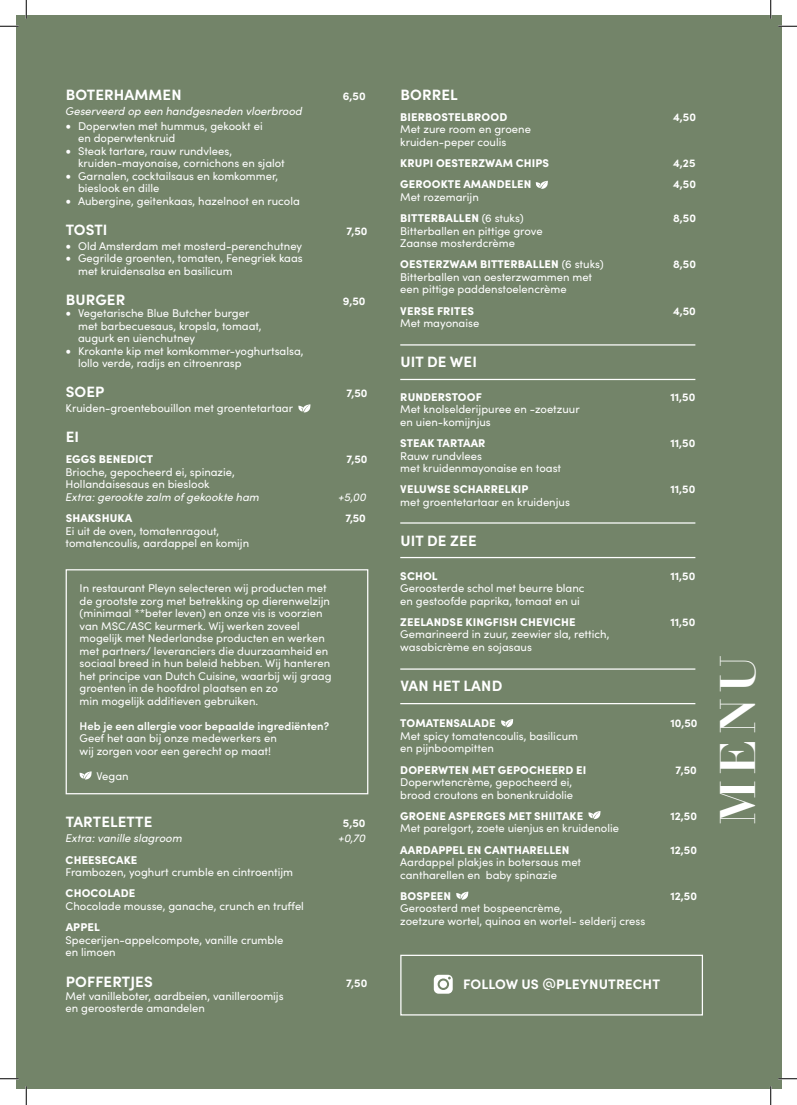
<style>
.page{position:relative;width:797px;height:1105px;background:#fff}
.page>*{position:absolute;margin:0;border:0;box-sizing:border-box;transform-origin:0 0}
.t1{font:700 48.75px "Didot";color:#fff}
.t2{font:700 15px "Sofia Pro";letter-spacing:.01em;color:#fff}
.t3{font:700 13.75px "Sofia Pro";letter-spacing:.01em;color:#fff}
.t4{font:11.25px/12.5px "Sofia Pro";color:#fff}
.t5{font:900 11.25px "Sofia Pro";letter-spacing:.01em;color:#fff}
.t6{font:700 11.25px "Sofia Pro";color:#fff}
.t7{font:italic 11.25px "Sofia Pro";color:#fff}
.t8{font:600 11.25px "Sofia Pro";color:#fff}
.s1{font-family:"Minion Pro";font-size:15px}
.s2{font-weight:900}
.s3{font-weight:400}
</style>
<div class="page">
<div style="left:16px;top:16px;width:765px;height:1073px;background:#738469"></div>
<div style="left:66px;top:569px;width:302px;height:225px;border:1px solid #fff"></div>
<svg style="left:298px;top:404px;width:12px;height:8px"></svg>
<svg style="left:456px;top:892px;width:12px;height:8px"></svg>
<svg style="left:588px;top:811px;width:12px;height:8px"></svg>
<svg style="left:501px;top:719px;width:12px;height:8px"></svg>
<svg style="left:536px;top:181px;width:12px;height:8px"></svg>
<hr style="left:400px;top:344px;width:295px;height:2px;background:#fff">
<hr style="left:400px;top:522px;width:295px;height:2px;background:#fff">
<hr style="left:400px;top:668px;width:295px;height:2px;background:#fff">
<hr style="left:400px;top:379px;width:295px;height:1px;background:#fff">
<hr style="left:400px;top:557px;width:295px;height:1px;background:#fff">
<hr style="left:400px;top:703px;width:295px;height:1px;background:#fff">
<div style="left:400px;top:955px;width:303px;height:60px;border:1px solid #fff"></div>
<svg style="left:434px;top:975px;width:18px;height:19px"></svg>
<div style="left:439px;top:980px;width:8px;height:8px;background:#fff;border-radius:50%"></div>
<svg style="left:80px;top:771px;width:12px;height:8px"></svg>
<svg style="left:0;top:25px;width:19px;height:2px"></svg>
<svg style="left:778px;top:25px;width:19px;height:2px"></svg>
<svg style="left:0;top:1078px;width:19px;height:1px"></svg>
<svg style="left:778px;top:1078px;width:19px;height:1px"></svg>
<svg style="left:25px;top:0;width:2px;height:19px"></svg>
<svg style="left:25px;top:1086px;width:2px;height:19px"></svg>
<svg style="left:770px;top:0;width:1px;height:19px"></svg>
<svg style="left:770px;top:1086px;width:1px;height:19px"></svg>
<h2 class="t2" style="left:66px;top:83px;width:117px">BOTERHAMMEN</h2>
<p class="t6" style="left:343px;top:87px;width:24px">6,50</p>
<p class="t7" style="left:66px;top:103px;width:238px">Geserveerd op een handgesneden vloerbrood</p>
<p class="t4" style="left:78px;top:119px;width:186px;text-indent:-12px"><span class="s1">•</span> Doperwten met hummus, gekookt ei en doperwtenkruid</p>
<p class="t4" style="left:78px;top:144px;width:208px;text-indent:-12px"><span class="s1">•</span> Steak tartare, rauw rundvlees, kruiden-mayonaise, cornichons en sjalot</p>
<p class="t4" style="left:78px;top:169px;width:202px;text-indent:-12px"><span class="s1">•</span> Garnalen, cocktailsaus en komkommer, bieslook en dille</p>
<p class="t4" style="left:66px;top:194px;width:236px"><span class="s1">•</span> Aubergine, geitenkaas, hazelnoot en rucola</p>
<h2 class="t2" style="left:66px;top:218px;width:43px">TOSTI</h2>
<p class="t6" style="left:346px;top:222px;width:23px">7,50</p>
<p class="t4" style="left:66px;top:239px;width:238px"><span class="s1">•</span> Old Amsterdam met mosterd-perenchutney</p>
<p class="t4" style="left:78px;top:251px;width:226px;text-indent:-12px"><span class="s1">•</span> Gegrilde groenten, tomaten, Fenegriek kaas met kruidensalsa en basilicum</p>
<h2 class="t2" style="left:66px;top:288px;width:61px">BURGER</h2>
<p class="t6" style="left:343px;top:292px;width:24px">9,50</p>
<p class="t4" style="left:78px;top:306px;width:185px;text-indent:-12px"><span class="s1">•</span> Vegetarische Blue Butcher burger met barbecuesaus, kropsla, tomaat, augurk en uienchutney</p>
<p class="t4" style="left:78px;top:344px;width:227px;text-indent:-12px"><span class="s1">•</span> Krokante kip met komkommer-yoghurtsalsa, lollo verde, radijs en citroenrasp</p>
<h2 class="t2" style="left:66px;top:380px;width:40px">SOEP</h2>
<p class="t6" style="left:346px;top:385px;width:23px">7,50</p>
<p class="t4" style="left:66px;top:401px;width:229px">Kruiden-groentebouillon met groentetartaar</p>
<h2 class="t2" style="left:66px;top:425px;width:15px">EI</h2>
<p class="t5" style="left:66px;top:451px;width:89px">EGGS BENEDICT</p>
<p class="t6" style="left:346px;top:451px;width:23px">7,50</p>
<p class="t4" style="left:66px;top:465px;width:171px">Brioche, gepocheerd ei, spinazie,<br>Hollandaisesaus en bieslook</p>
<p class="t7" style="left:66px;top:489px;width:195px">Extra: gerookte zalm of gekookte ham</p>
<p class="t7" style="left:338px;top:489px;width:29px">+5,00</p>
<p class="t5" style="left:66px;top:509px;width:68px">SHAKSHUKA</p>
<p class="t6" style="left:345px;top:510px;width:22px">7,50</p>
<p class="t4" style="left:66px;top:524px;width:185px">Ei uit de oven, tomatenragout, tomatencoulis, aardappel en komijn</p>
<p class="t4" style="left:80px;top:581px;width:253px">In restaurant Pleyn selecteren wij producten met de grootste zorg met betrekking op dierenwelzijn (minimaal **beter leven) en onze vis is voorzien van MSC/ASC keurmerk. Wij werken zoveel mogelijk met Nederlandse producten en werken met partners/ leveranciers die duurzaamheid en sociaal breed in hun beleid hebben. Wij hanteren het principe van Dutch Cuisine, waarbij wij graag groenten in de hoofdrol plaatsen en zo<br>min mogelijk additieven gebruiken.</p>
<p class="t8" style="left:80px;top:717px;width:251px">Heb je een allergie voor bepaalde ingrediënten?</p>
<p class="t4" style="left:80px;top:731px;width:199px">Geef het aan bij onze medewerkers en wij zorgen voor een gerecht op maat!</p>
<p class="t4" style="left:96px;top:769px;width:34px">Vegan</p>
<h2 class="t2" style="left:66px;top:810px;width:88px">TARTELETTE</h2>
<p class="t6" style="left:343px;top:815px;width:24px">5,50</p>
<p class="t7" style="left:66px;top:830px;width:118px">Extra: vanille slagroom</p>
<p class="t7" style="left:338px;top:830px;width:29px">+0,70</p>
<p class="t5" style="left:66px;top:851px;width:73px">CHEESECAKE</p>
<p class="t4" style="left:66px;top:865px;width:229px">Frambozen, yoghurt crumble en cintroentijm</p>
<p class="t5" style="left:66px;top:884px;width:71px">CHOCOLADE</p>
<p class="t4" style="left:66px;top:899px;width:240px">Chocolade mousse, ganache, crunch en truffel</p>
<p class="t5" style="left:66px;top:918px;width:36px">APPEL</p>
<p class="t4" style="left:66px;top:933px;width:219px">Specerijen-appelcompote, vanille crumble en limoen</p>
<h2 class="t2" style="left:66px;top:970px;width:89px">POFFERTJES</h2>
<p class="t6" style="left:346px;top:975px;width:23px">7,50</p>
<p class="t4" style="left:66px;top:989px;width:219px">Met vanilleboter, aardbeien, vanilleroomijs en geroosterde amandelen</p>
<h2 class="t2" style="left:400px;top:83px;width:59px">BORREL</h2>
<p class="t5" style="left:400px;top:108px;width:108px">BIERBOSTELBROOD</p>
<p class="t6" style="left:673px;top:108px;width:24px">4,50</p>
<p class="t4" style="left:400px;top:123px;width:132px">Met zure room en groene kruiden-peper coulis</p>
<p class="t5" style="left:400px;top:154px;width:150px">KRUPI OESTERZWAM CHIPS</p>
<p class="t6" style="left:673px;top:155px;width:24px">4,25</p>
<p class="t5" style="left:400px;top:176px;width:133px">GEROOKTE AMANDELEN</p>
<p class="t6" style="left:673px;top:176px;width:24px">4,50</p>
<p class="t4" style="left:400px;top:186px;width:125px;line-height:21.2px">Met rozemarijn<br><span class="s2">BITTERBALLEN</span> (6 stuks)</p>
<p class="t6" style="left:673px;top:210px;width:24px">8,50</p>
<p class="t4" style="left:400px;top:224px;width:144px">Bitterballen en pittige grove<br>Zaanse mosterdcrème</p>
<p class="t5" style="left:400px;top:256px;width:205px">OESTERZWAM BITTERBALLEN <span class="s3">(6 stuks)</span></p>
<p class="t6" style="left:673px;top:256px;width:24px">8,50</p>
<p class="t4" style="left:400px;top:270px;width:193px">Bitterballen van oesterzwammen met een pittige paddenstoelencrème</p>
<p class="t5" style="left:400px;top:302px;width:75px">VERSE FRITES</p>
<p class="t6" style="left:673px;top:302px;width:24px">4,50</p>
<p class="t4" style="left:400px;top:316px;width:81px">Met mayonaise</p>
<h2 class="t2" style="left:400px;top:350px;width:78px">UIT DE WEI</h2>
<p class="t5" style="left:400px;top:388px;width:83px">RUNDERSTOOF</p>
<p class="t6" style="left:670px;top:388px;width:26px">11,50</p>
<p class="t4" style="left:400px;top:403px;width:181px">Met knolselderijpuree en -zoetzuur en uien-komijnjus</p>
<p class="t5" style="left:400px;top:434px;width:87px">STEAK TARTAAR</p>
<p class="t6" style="left:670px;top:435px;width:26px">11,50</p>
<p class="t4" style="left:400px;top:449px;width:162px">Rauw rundvlees<br>met kruidenmayonaise en toast</p>
<p class="t5" style="left:400px;top:481px;width:130px">VELUWSE SCHARRELKIP</p>
<p class="t6" style="left:670px;top:481px;width:26px">11,50</p>
<p class="t4" style="left:400px;top:495px;width:171px">met groentetartaar en kruidenjus</p>
<h2 class="t2" style="left:400px;top:529px;width:78px">UIT DE ZEE</h2>
<p class="t5" style="left:400px;top:567px;width:39px">SCHOL</p>
<p class="t6" style="left:670px;top:567px;width:26px">11,50</p>
<p class="t4" style="left:400px;top:581px;width:186px">Geroosterde schol met beurre blanc en gestoofde paprika, tomaat en ui</p>
<p class="t5" style="left:400px;top:613px;width:177px">ZEELANDSE KINGFISH CHEVICHE</p>
<p class="t6" style="left:670px;top:613px;width:26px">11,50</p>
<p class="t4" style="left:400px;top:628px;width:211px">Gemarineerd in zuur, zeewier sla, rettich, wasabicrème en sojasaus</p>
<h2 class="t2" style="left:400px;top:674px;width:103px">VAN HET LAND</h2>
<p class="t5" style="left:400px;top:714px;width:97px">TOMATENSALADE</p>
<p class="t6" style="left:670px;top:715px;width:29px">10,50</p>
<p class="t4" style="left:400px;top:729px;width:179px">Met spicy tomatencoulis, basilicum en pijnboompitten</p>
<p class="t5" style="left:400px;top:761px;width:188px">DOPERWTEN MET GEPOCHEERD EI</p>
<p class="t6" style="left:675px;top:761px;width:23px">7,50</p>
<p class="t4" style="left:400px;top:775px;width:174px">Doperwtencrème, gepocheerd ei, brood croutons en bonenkruidolie</p>
<p class="t5" style="left:400px;top:807px;width:184px">GROENE ASPERGES MET SHIITAKE</p>
<p class="t6" style="left:670px;top:807px;width:28px">12,50</p>
<p class="t4" style="left:400px;top:821px;width:220px">Met parelgort, zoete uienjus en kruidenolie</p>
<p class="t5" style="left:400px;top:841px;width:171px">AARDAPPEL EN CANTHARELLEN</p>
<p class="t6" style="left:670px;top:841px;width:28px">12,50</p>
<p class="t4" style="left:400px;top:855px;width:182px">Aardappel plakjes in botersaus met cantharellen en baby spinazie</p>
<p class="t5" style="left:400px;top:887px;width:52px">BOSPEEN</p>
<p class="t6" style="left:670px;top:887px;width:28px">12,50</p>
<p class="t4" style="left:400px;top:901px;width:246px">Geroosterd met bospeencrème,<br>zoetzure wortel, quinoa en wortel- selderij cress</p>
<p class="t3" style="left:463px;top:974px;width:198px">FOLLOW US @PLEYNUTRECHT</p>
<h1 class="t1" style="left:707px;top:824px;width:171px;rotate:-90deg">MENU</h1>
</div>
